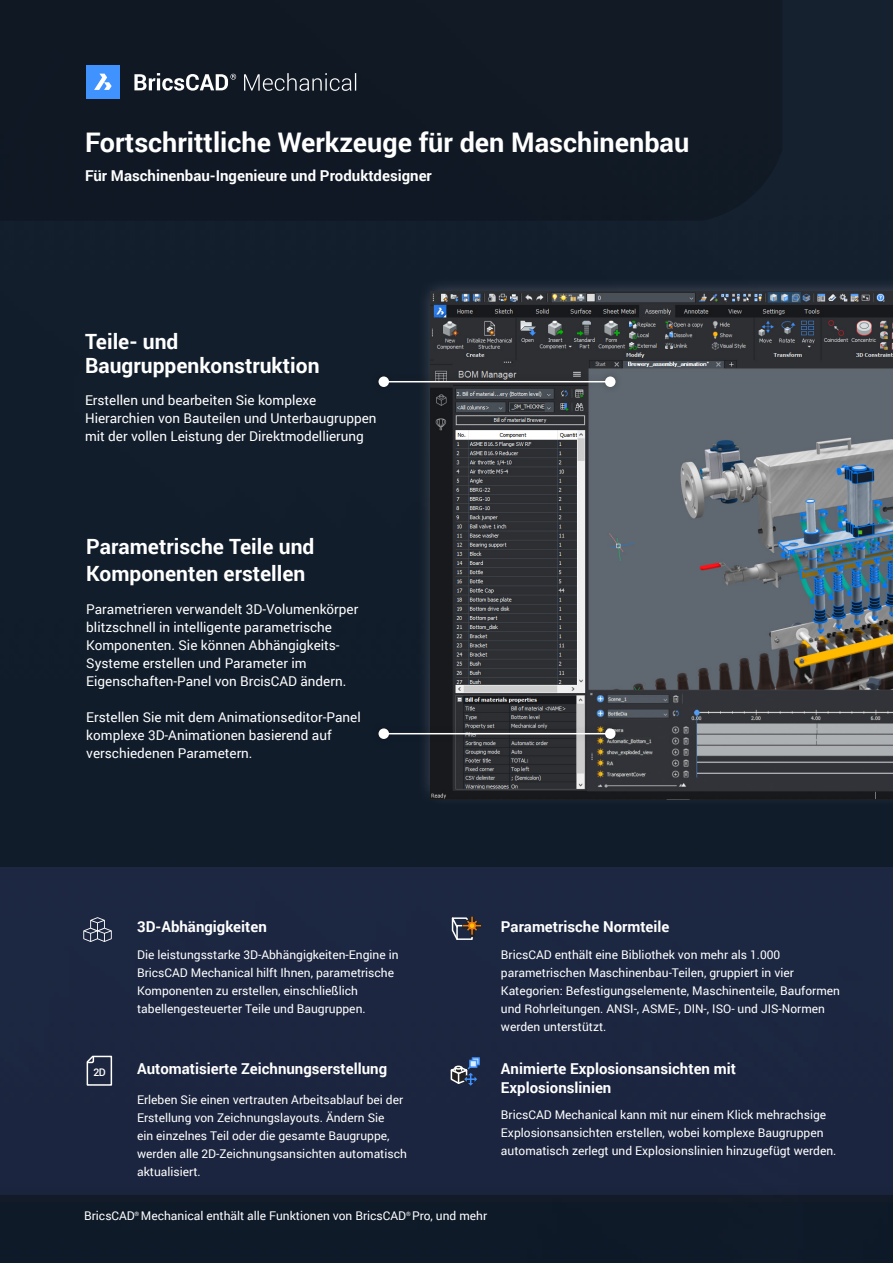
<style>
.page{position:relative;width:893px;height:1263px;background:#111d2b}
.page>*{position:absolute;margin:0;border:0;box-sizing:border-box;transform-origin:0 0}
.t1{font:700 27px "Roboto";color:#fff}
.t2{font:700 21px/24px "Roboto";color:#fff}
.t3{font:700 15px/19.5px "Roboto";color:#fff}
.t4{font:13.5px/18px "Roboto";color:#fff}
.t5{font:12px/18px "Roboto";color:#fff}
.t6{font:500 10.5px "Roboto";color:#fff}
.t7{font:6px "Roboto";color:#fff}
</style>
<div class="page">
<div style="left:0;top:0;width:782px;height:221px;background:#101824"></div>
<svg style="left:134px;top:73px;width:102px;height:18px"></svg>
<svg style="left:244px;top:73px;width:112px;height:18px;background:#404650"></svg>
<div style="left:86px;top:65px;width:33px;height:33px;background:#4093ff"></div>
<svg style="left:94px;top:74px;width:18px;height:16px"></svg>
<div style="left:0;top:867px;width:893px;height:334px;background:#1c2640"></div>
<div style="left:0;top:1195px;width:893px;height:6px;background:#121b27"></div>
<svg style="left:83px;top:917px;width:29px;height:25px"></svg>
<svg style="left:86px;top:1055px;width:27px;height:31px"></svg>
<img style="left:418px;top:278px;width:475px;height:528px">
<div style="left:472px;top:1057px;width:8px;height:8px;border:3px solid #4093ff"></div>
<svg style="left:450px;top:1058px;width:29px;height:28px"></svg>
<svg style="left:451px;top:916px;width:31px;height:24px"></svg>
<div style="left:468px;top:922px;width:8px;height:7px;border:2px solid #e87915;border-radius:50%"></div>
<img style="left:430px;top:291px;width:463px;height:509px">
<div style="left:371px;top:721px;width:252px;height:26px;background:#000;opacity:.3"></div>
<hr style="left:385px;top:733px;width:227px;height:1px;background:#fff">
<div style="left:605px;top:728px;width:10px;height:11px;background:#fff;border-radius:5px"></div>
<div style="left:378px;top:728px;width:11px;height:11px;background:#fff;border-radius:5px"></div>
<div style="left:371px;top:369px;width:252px;height:26px;background:#000;opacity:.3"></div>
<hr style="left:385px;top:381px;width:227px;height:1px;background:#fff">
<div style="left:605px;top:376px;width:10px;height:11px;background:#fff;border-radius:5px"></div>
<div style="left:378px;top:376px;width:11px;height:11px;background:#fff;border-radius:5px"></div>
<div style="left:122px;top:1221px;width:295px;height:9px;background:#0f1b29"></div>
<h1 class="t1" style="left:85px;top:124px;width:606px">Fortschrittliche Werkzeuge für den Maschinenbau</h1>
<p class="t3" style="left:85px;top:165px;width:348px">Für Maschinenbau-Ingenieure und Produktdesigner</p>
<h2 class="t2" style="left:85px;top:329px;width:236px">Teile- und<br>Baugruppenkonstruktion</h2>
<p class="t4" style="left:85px;top:391px;width:293px">Erstellen und bearbeiten Sie komplexe<br>Hierarchien von Bauteilen und Unterbaugruppen mit der vollen Leistung der Direktmodellierung</p>
<h2 class="t2" style="left:86px;top:532px;width:230px;line-height:27px">Parametrische Teile und<br>Komponenten erstellen</h2>
<p class="t4" style="left:86px;top:600px;width:274px">Parametrieren verwandelt 3D-Volumenkörper blitzschnell in intelligente parametrische Komponenten. Sie können Abhängigkeits-Systeme erstellen und Parameter im Eigenschaften-Panel von BrcisCAD ändern.</p>
<p class="t4" style="left:86px;top:708px;width:276px">Erstellen Sie mit dem Animationseditor-Panel komplexe 3D-Animationen basierend auf verschiedenen Parametern.</p>
<p class="t3" style="left:137px;top:917px;width:131px">3D-Abhängigkeiten</p>
<p class="t3" style="left:501px;top:917px;width:170px">Parametrische Normteile</p>
<p class="t6" style="left:93px;top:1065px;width:14px">2D</p>
<p class="t5" style="left:137px;top:945px;width:263px">Die leistungsstarke 3D-Abhängigkeiten-Engine in BricsCAD Mechanical hilft Ihnen, parametrische Komponenten zu erstellen, einschließlich tabellengesteuerter Teile und Baugruppen.</p>
<p class="t5" style="left:501px;top:945px;width:341px">BricsCAD enthält eine Bibliothek von mehr als 1.000 parametrischen Maschinenbau-Teilen, gruppiert in vier Kategorien: Befestigungselemente, Maschinenteile, Bauformen und Rohrleitungen. ANSI-, ASME-, DIN-, ISO- und JIS-Normen werden unterstützt.</p>
<p class="t3" style="left:137px;top:1058px;width:251px">Automatisierte Zeichnungserstellung</p>
<p class="t3" style="left:501px;top:1058px;width:237px">Animierte Explosionsansichten mit<br>Explosionslinien</p>
<p class="t5" style="left:137px;top:1090px;width:271px">Erleben Sie einen vertrauten Arbeitsablauf bei der Erstellung von Zeichnungslayouts. Ändern Sie<br>ein einzelnes Teil oder die gesamte Baugruppe, werden alle 2D-Zeichnungsansichten automatisch aktualisiert.</p>
<p class="t5" style="left:501px;top:1105px;width:337px">BricsCAD Mechanical kann mit nur einem Klick mehrachsige<br>Explosionsansichten erstellen, wobei komplexe Baugruppen automatisch zerlegt und Explosionslinien hinzugefügt werden.</p>
<p class="t5" style="left:84px;top:1206px;width:404px">BricsCAD Mechanical enthält alle Funktionen von BricsCAD Pro, und mehr</p>
<p class="t7" style="left:135px;top:1210px;width:6px">®</p>
<p class="t7" style="left:406px;top:1210px;width:6px">®</p>
</div>
